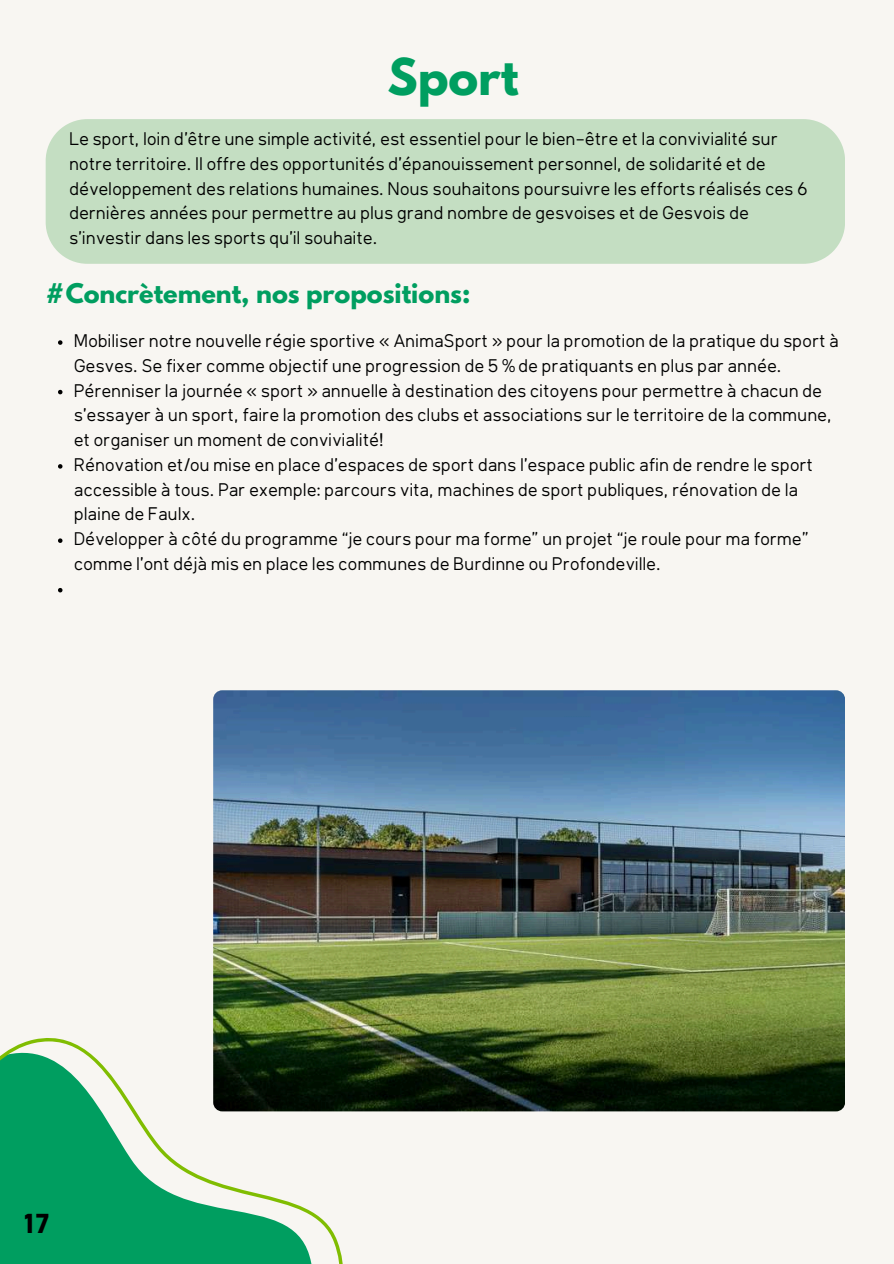
<style>
.page{position:relative;width:894px;height:1264px;background:#fff}
.page>*{position:absolute;margin:0;border:0;box-sizing:border-box;transform-origin:0 0}
.t1{font:700 45px "League Spartan";color:#009e60}
.t2{font:700 27px "Klima";color:#000}
.t3{font:700 24px "League Spartan";color:#009e60}
.t4{font:18px/24.8px "Klima";color:#000}
</style>
<div class="page">
<div style="left:0;top:0;width:893px;height:1263px;background:#f8f6f2"></div>
<div style="left:46px;top:119px;width:798px;height:145px;background:#c4dec2"></div>
<svg style="left:0;top:1038px;width:347px;height:225px"></svg>
<img style="left:213px;top:690px;width:631px;height:421px;border-radius:9px">
<svg style="left:58px;top:340px;width:4px;height:5px"></svg>
<svg style="left:58px;top:390px;width:4px;height:4px"></svg>
<svg style="left:58px;top:464px;width:4px;height:4px"></svg>
<svg style="left:58px;top:538px;width:4px;height:5px"></svg>
<svg style="left:58px;top:588px;width:4px;height:4px"></svg>
<h1 class="t1" style="left:387px;top:55px;width:132px">Sport</h1>
<p class="t4" style="left:70px;top:128px;width:739px">Le sport, loin d’être une simple activité, est essentiel pour le bien-être et la convivialité sur notre territoire. Il offre des opportunités d’épanouissement personnel, de solidarité et de développement des relations humaines. Nous souhaitons poursuivre les efforts réalisés ces 6 dernières années pour permettre au plus grand nombre de gesvoises et de Gesvois de s’investir dans les sports qu’il souhaite.</p>
<h3 class="t3" style="left:46px;top:281px;width:426px">#Concrètement, nos propositions:</h3>
<p class="t4" style="left:75px;top:330px;width:766px">Mobiliser notre nouvelle régie sportive « AnimaSport » pour la promotion de la pratique du sport à Gesves. Se fixer comme objectif une progression de 5 % de pratiquants en plus par année.<br>Pérenniser la journée « sport » annuelle à destination des citoyens pour permettre à chacun de s’essayer à un sport, faire la promotion des clubs et associations sur le territoire de la commune, et organiser un moment de convivialité!<br>Rénovation et/ou mise en place d’espaces de sport dans l’espace public afin de rendre le sport accessible à tous. Par exemple: parcours vita, machines de sport publiques, rénovation de la plaine de Faulx.<br>Développer à côté du programme “je cours pour ma forme” un projet “je roule pour ma forme” comme l’ont déjà mis en place les communes de Burdinne ou Profondeville.</p>
<h2 class="t2" style="left:25px;top:1212px;width:27px">17</h2>
</div>
